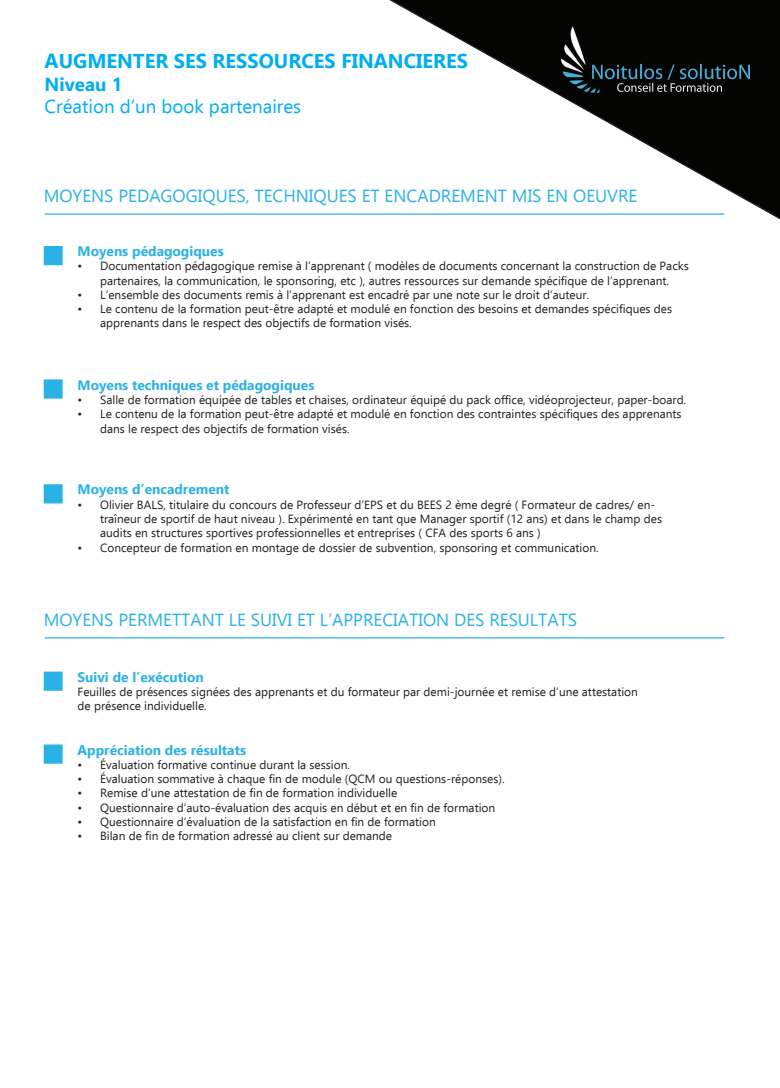
<style>
.page{position:relative;width:780px;height:1088px;background:#fff}
.page>*{position:absolute;margin:0;border:0;box-sizing:border-box;transform-origin:0 0}
.t1{font:700 20px "Ebrima";color:#00aeef}
.t2{font:18.75px "Ebrima";color:#00aeef}
.t3{font:700 18.75px "Ebrima";color:#00aeef}
.t4{font:17.5px "Ebrima";color:#2ab1e6}
.t5{font:700 13.75px "Ebrima";color:#2ab1e6}
.t6{font:11.88px/14.2px "Ebrima";color:#231f20}
</style>
<div class="page">
<div style="left:44px;top:246px;width:19px;height:19px;background:#2ab1e6"></div>
<div style="left:44px;top:379px;width:19px;height:20px;background:#2ab1e6;border:2px solid #2ab1e6"></div>
<div style="left:44px;top:671px;width:19px;height:20px;background:#2ab1e6;border:2px solid #2ab1e6"></div>
<div style="left:44px;top:484px;width:19px;height:19px;background:#2ab1e6;border:2px solid #2ab1e6"></div>
<div style="left:44px;top:744px;width:19px;height:20px;background:#2ab1e6;border:2px solid #2ab1e6"></div>
<hr style="left:45px;top:213px;width:679px;height:2px;background:#2ab1e6">
<hr style="left:45px;top:637px;width:679px;height:1px;background:#2ab1e6">
<svg style="left:384px;top:0;width:396px;height:220px"></svg>
<img style="left:561px;top:27px;width:188px;height:65px">
<h1 class="t1" style="left:45px;top:46px;width:425px">AUGMENTER SES RESSOURCES FINANCIERES</h1>
<h2 class="t3" style="left:45px;top:70px;width:79px">Niveau 1</h2>
<h2 class="t2" style="left:45px;top:93px;width:258px">Création d’un book partenaires</h2>
<h3 class="t4" style="left:44px;top:183px;width:595px">MOYENS PEDAGOGIQUES, TECHNIQUES ET ENCADREMENT MIS EN OEUVRE</h3>
<p class="t5" style="left:78px;top:241px;width:148px">Moyens pédagogiques</p>
<p class="t6" style="left:78px;top:259px;width:612px;text-align:center">• Documentation pédagogique remise à l’apprenant ( modèles de documents concernant la construction de Packs partenaires, la communication, le sponsoring, etc ), autres ressources sur demande spécifique de l’apprenant.</p>
<p class="t6" style="left:78px;top:287px;width:513px">• L’ensemble des documents remis à l’apprenant est encadré par une note sur le droit d’auteur.</p>
<p class="t6" style="left:100px;top:302px;width:573px;text-indent:-23px">• Le contenu de la formation peut-être adapté et modulé en fonction des besoins et demandes spécifiques des apprenants dans le respect des objectifs de formation visés.</p>
<p class="t5" style="left:78px;top:374px;width:238px">Moyens techniques et pédagogiques</p>
<p class="t6" style="left:78px;top:392px;width:610px">• Salle de formation équipée de tables et chaises, ordinateur équipé du pack office, vidéoprojecteur, paper-board.</p>
<p class="t6" style="left:100px;top:406px;width:583px;line-height:15px;text-indent:-23px">• Le contenu de la formation peut-être adapté et modulé en fonction des contraintes spécifiques des apprenants dans le respect des objectifs de formation visés.</p>
<p class="t5" style="left:78px;top:479px;width:153px">Moyens d’encadrement</p>
<p class="t6" style="left:100px;top:497px;width:563px;text-indent:-23px">• Olivier BALS, titulaire du concours de Professeur d’EPS et du BEES 2 ème degré ( Formateur de cadres/ en&shy;traîneur de sportif de haut niveau ). Expérimenté en tant que Manager sportif (12 ans) et dans le champ des audits en structures sportives professionnelles et entreprises ( CFA des sports 6 ans )</p>
<p class="t6" style="left:78px;top:541px;width:522px">• Concepteur de formation en montage de dossier de subvention, sponsoring et communication.</p>
<h3 class="t4" style="left:44px;top:607px;width:535px">MOYENS PERMETTANT LE SUIVI ET L’APPRECIATION DES RESULTATS</h3>
<p class="t5" style="left:78px;top:667px;width:128px">Suivi de l’exécution</p>
<p class="t6" style="left:78px;top:684px;width:562px">Feuilles de présences signées des apprenants et du formateur par demi-journée et remise d’une attestation de présence individuelle.</p>
<p class="t5" style="left:78px;top:739px;width:170px">Appréciation des résultats</p>
<p class="t6" style="left:78px;top:757px;width:274px">• Évaluation formative continue durant la session.</p>
<p class="t6" style="left:78px;top:771px;width:428px">• Évaluation sommative à chaque fin de module (QCM ou questions-réponses).</p>
<p class="t6" style="left:78px;top:786px;width:321px">• Remise d’une attestation de fin de formation individuelle</p>
<p class="t6" style="left:78px;top:800px;width:419px">• Questionnaire d’auto-évaluation des acquis en début et en fin de formation</p>
<p class="t6" style="left:78px;top:814px;width:359px">• Questionnaire d’évaluation de la satisfaction en fin de formation</p>
<p class="t6" style="left:78px;top:828px;width:316px">• Bilan de fin de formation adressé au client sur demande</p>
</div>
